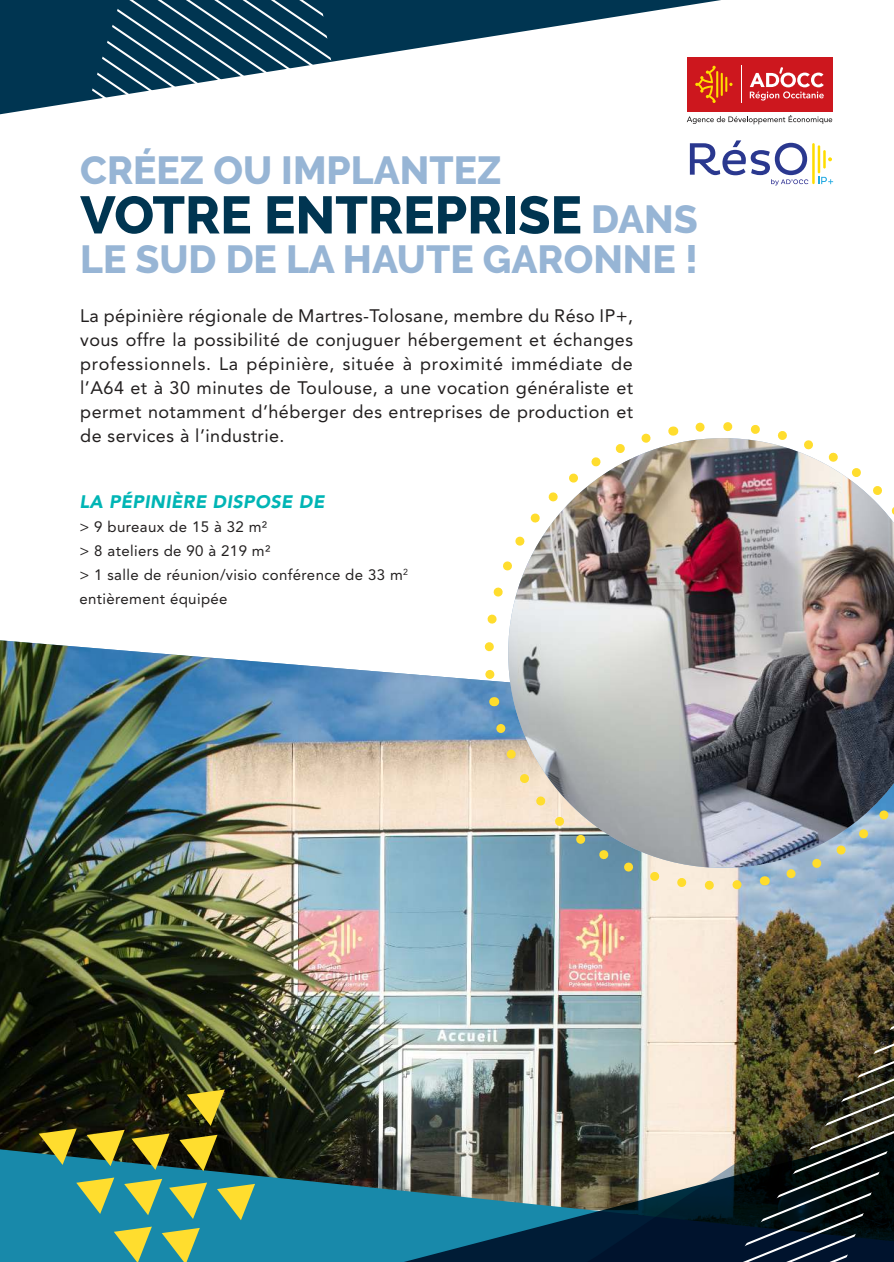
<style>
.page{position:relative;width:894px;height:1262px;background:#fff}
.page>*{position:absolute;margin:0;border:0;box-sizing:border-box;transform-origin:0 0}
.t1{font:800 52.5px "Raleway";color:#003551}
.t2{font:800 39px "Raleway";color:#97b5d5}
.t3{font:18px/24px "Avenir LT Std";letter-spacing:.025em;color:#221f1f;text-align:justify}
.t4{font:italic 900 18px "Avenir LT Std";letter-spacing:.025em;color:#00b5b5}
.t5{font:15px/24px "Avenir LT Std";letter-spacing:.025em;color:#221f1f}
.s1{font-size:39px;color:#97b5d5}
</style>
<div class="page">
<svg style="left:0;top:0;width:833px;height:115px"></svg>
<svg style="left:78px;top:0;width:258px;height:115px"></svg>
<svg style="left:686px;top:115px;width:146px;height:9px"></svg>
<div style="left:686px;top:57px;width:146px;height:55px;background:#cd171e"></div>
<hr style="left:716px;top:71px;width:2px;height:27px;background:#fd0">
<hr style="left:720px;top:73px;width:2px;height:23px;background:#fd0">
<svg style="left:725px;top:77px;width:7px;height:15px"></svg>
<svg style="left:695px;top:66px;width:20px;height:37px"></svg>
<hr style="left:740px;top:66px;width:1px;height:37px;background:#fff">
<svg style="left:749px;top:67px;width:74px;height:33px"></svg>
<svg style="left:818px;top:177px;width:15px;height:7px"></svg>
<hr style="left:812px;top:143px;width:2px;height:41px;background:#fd0">
<hr style="left:817px;top:145px;width:3px;height:28px;background:#fd0">
<svg style="left:823px;top:150px;width:9px;height:18px"></svg>
<svg style="left:690px;top:140px;width:118px;height:45px"></svg>
<img style="left:0;top:640px;width:894px;height:507px">
<svg style="left:0;top:1147px;width:327px;height:114px;background:#187993"></svg>
<svg style="left:327px;top:1131px;width:226px;height:130px;background:#396a76"></svg>
<svg style="left:553px;top:1050px;width:167px;height:211px;background:#707674"></svg>
<svg style="left:39px;top:1128px;width:38px;height:36px"></svg>
<svg style="left:76px;top:1177px;width:38px;height:36px"></svg>
<svg style="left:114px;top:1226px;width:38px;height:35px"></svg>
<svg style="left:87px;top:1129px;width:38px;height:36px"></svg>
<svg style="left:124px;top:1178px;width:38px;height:36px"></svg>
<svg style="left:162px;top:1227px;width:38px;height:34px"></svg>
<svg style="left:131px;top:1133px;width:39px;height:36px"></svg>
<svg style="left:169px;top:1182px;width:38px;height:36px"></svg>
<svg style="left:179px;top:1134px;width:38px;height:36px"></svg>
<svg style="left:217px;top:1183px;width:38px;height:36px"></svg>
<svg style="left:187px;top:1089px;width:38px;height:36px"></svg>
<svg style="left:476px;top:433px;width:175px;height:265px"></svg>
<svg style="left:489px;top:716px;width:272px;height:182px;background:#abbcbd"></svg>
<svg style="left:779px;top:867px;width:115px;height:17px;background:#9cb7ca"></svg>
<svg style="left:673px;top:422px;width:114px;height:16px"></svg>
<img style="left:508px;top:438px;width:386px;height:429px">
<img style="left:720px;top:1008px;width:174px;height:254px">
<h2 class="t2" style="left:80px;top:148px;width:423px">CRÉEZ OU IMPLANTEZ</h2>
<h1 class="t1" style="left:80px;top:184px;width:619px">VOTRE ENTREPRISE <span class="s1">DANS</span></h1>
<h2 class="t2" style="left:80px;top:236px;width:619px">LE SUD DE LA HAUTE GARONNE !</h2>
<p class="t3" style="left:80px;top:305px;width:554px">La pépinière régionale de Martres-Tolosane, membre du Réso IP+, vous offre la possibilité de conjuguer hébergement et échanges professionnels. La pépinière, située à proximité immédiate de l’A64 et à 30 minutes de Toulouse, a une vocation généraliste et permet notamment d’héberger des entreprises de production et de services à l’industrie.</p>
<p class="t4" style="left:79px;top:490px;width:246px">LA PÉPINIÈRE DISPOSE DE</p>
<p class="t5" style="left:79px;top:515px;width:330px">&gt; 9 bureaux de 15 à 32 m²<br>&gt; 8 ateliers de 90 à 219 m²<br>&gt; 1 salle de réunion/visio conférence de 33 m<sup>2 </sup>entièrement équipée</p>
</div>
